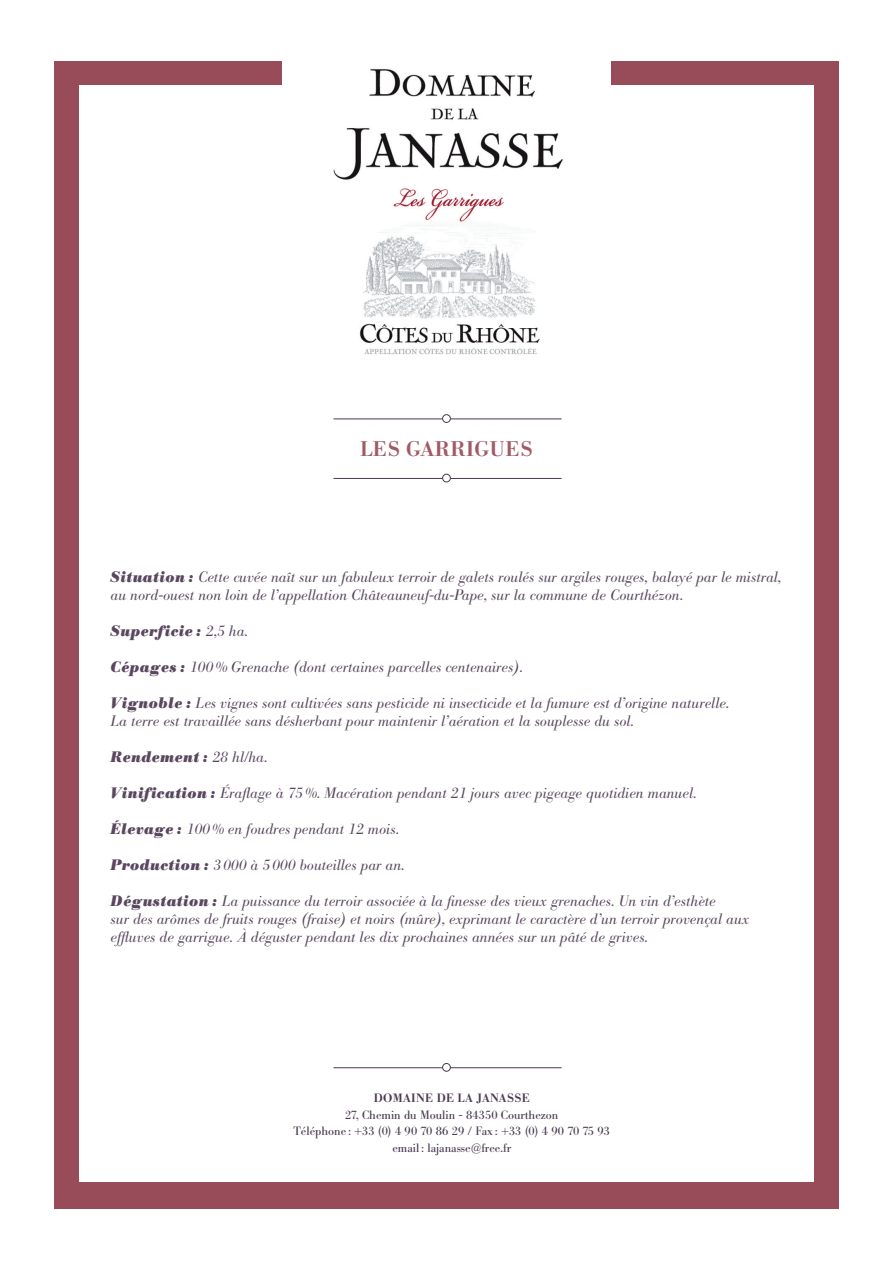
<style>
.page{position:relative;width:893px;height:1263px;background:#fff}
.page>*{position:absolute;margin:0;border:0;box-sizing:border-box;transform-origin:0 0}
.t1{font:500 21px "Bodoni BE";letter-spacing:.03em;color:#a05a65}
.t2{font:italic 300 15px/18px "Bodoni BE";color:#5a475f}
.t3{font:italic 700 15px "Bodoni BE";letter-spacing:.04em;color:#5a475f}
.t4{font:12px/16.5px "Bodoni BE";color:#4b3850;text-align:center}
.t5{font:500 12px "Bodoni BE";letter-spacing:.02em;color:#4b3850}
.s1{font-weight:700}
.s2{font-weight:300}
</style>
<div class="page">
<div style="left:54px;top:61px;width:785px;height:1148px;background:#984c5a"></div>
<div style="left:79px;top:85px;width:735px;height:1097px;background:#fff"></div>
<img style="left:283px;top:61px;width:327px;height:294px">
<hr style="left:333px;top:1067px;width:229px;height:1px;background:#4b3850">
<div style="left:443px;top:1063px;width:7px;height:8px;background:#fff;border-radius:50%"></div>
<div style="left:442px;top:1063px;width:9px;height:8px;border:1px solid #4b3850;border-radius:50%"></div>
<hr style="left:333px;top:478px;width:229px;height:1px;background:#4b3850">
<div style="left:443px;top:474px;width:7px;height:8px;background:#fff;border-radius:50%"></div>
<div style="left:442px;top:474px;width:9px;height:8px;border:1px solid #4b3850;border-radius:50%"></div>
<hr style="left:333px;top:418px;width:229px;height:1px;background:#4b3850">
<div style="left:443px;top:415px;width:7px;height:7px;background:#fff;border-radius:50%"></div>
<div style="left:442px;top:414px;width:9px;height:9px;border:1px solid #4b3850;border-radius:50%"></div>
<h1 class="t1" style="left:360px;top:437px;width:174px">LES GARRIGUES</h1>
<p class="t2" style="left:111px;top:568px;width:672px"><span class="s1">Situation :</span> Cette cuvée naît sur un fabuleux terroir de galets roulés sur argiles rouges, balayé par le mistral, au nord-ouest non loin de l’appellation Châteauneuf-du-Pape, sur la commune de Courthézon.</p>
<p class="t3" style="left:111px;top:621px;width:139px">Superficie : <span class="s2">2,5 ha.</span></p>
<p class="t2" style="left:111px;top:658px;width:414px"><span class="s1">Cépages :</span> 100% Grenache (dont certaines parcelles centenaires).</p>
<p class="t2" style="left:111px;top:694px;width:620px"><span class="s1">Vignoble :</span> Les vignes sont cultivées sans pesticide ni insecticide et la fumure est d’origine naturelle.<br>La terre est travaillée sans désherbant pour maintenir l’aération et la souplesse du sol.</p>
<p class="t3" style="left:111px;top:747px;width:158px">Rendement : <span class="s2">28 hl/ha.</span></p>
<p class="t2" style="left:111px;top:784px;width:587px"><span class="s1">Vinification :</span> Éraflage à 75%. Macération pendant 21 jours avec pigeage quotidien manuel.</p>
<p class="t2" style="left:111px;top:820px;width:290px"><span class="s1">Élevage :</span> 100% en foudres pendant 12 mois.</p>
<p class="t2" style="left:111px;top:856px;width:296px"><span class="s1">Production :</span> 3000 à 5000 bouteilles par an.</p>
<p class="t2" style="left:111px;top:892px;width:640px"><span class="s1">Dégustation :</span> La puissance du terroir associée à la finesse des vieux grenaches. Un vin d’esthète<br>sur des arômes de fruits rouges (fraise) et noirs (mûre), exprimant le caractère d’un terroir provençal aux effluves de garrigue. À déguster pendant les dix prochaines années sur un pâté de grives.</p>
<p class="t5" style="left:374px;top:1091px;width:158px">DOMAINE DE LA JANASSE</p>
<p class="t4" style="left:293px;top:1106px;width:318px">27, Chemin du Moulin - 84350 Courthezon<br>Téléphone : +33 (0) 4 90 70 86 29 / Fax : +33 (0) 4 90 70 75 93 email: lajanasse@free.fr</p>
</div>
